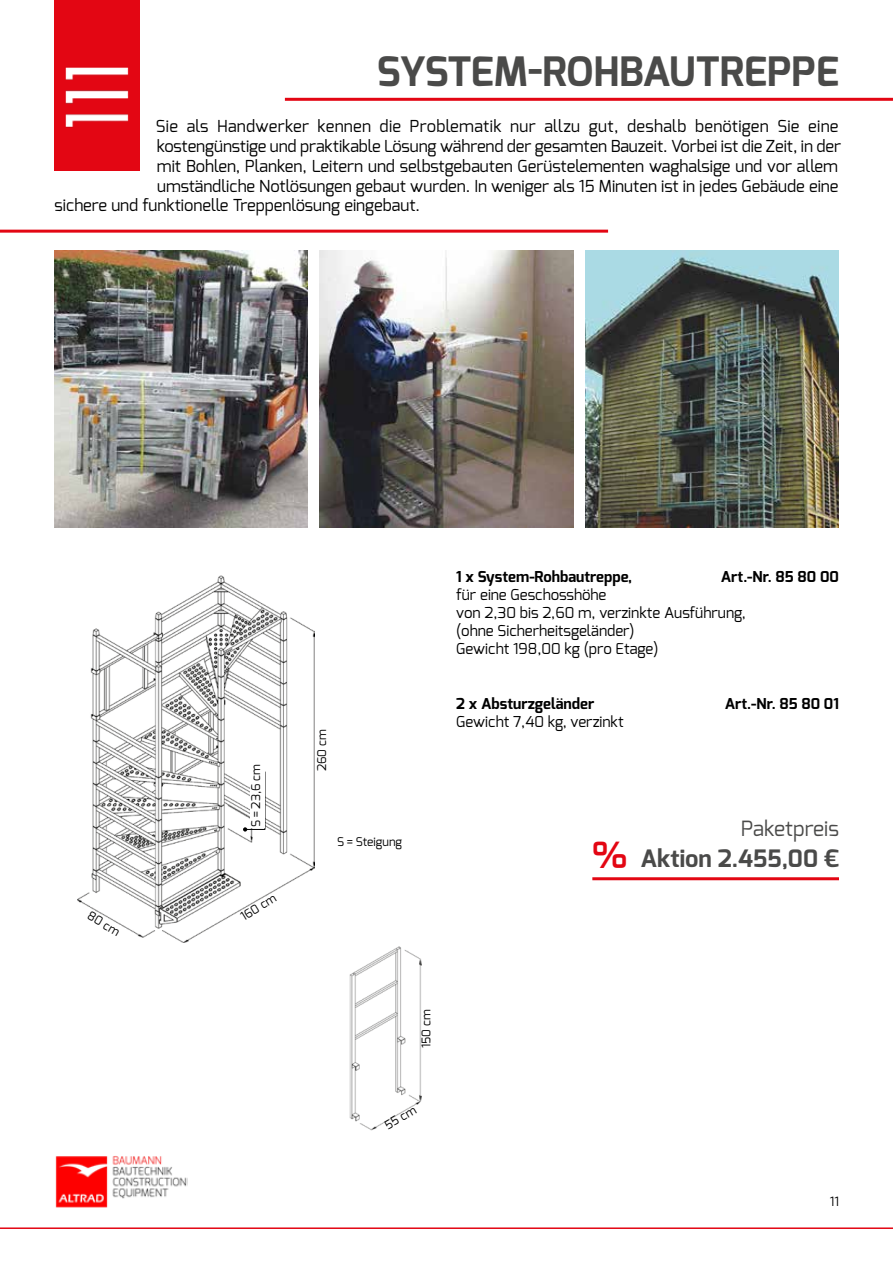
<style>
.page{position:relative;width:893px;height:1263px;background:#fff}
.page>*{position:absolute;margin:0;border:0;box-sizing:border-box;transform-origin:0 0}
.t1{font:700 40.5px "Exo";color:#4a4a49}
.t2{font:700 36px "Exo";color:#e30613}
.t3{font:700 24px "Exo";color:#4a4a49}
.t4{font:21px "Exo";color:#4a4a49}
.t5{font:16.5px "Exo";color:#000}
.t6{font:16.5px "Exo";letter-spacing:.02em;color:#000}
.t7{font:15px/18px "Exo";color:#000}
.t8{font:700 15px "Exo";color:#000}
.t9{font:12.75px "Exo";color:#000}
.t10{font:12px "Exo";color:#000}
</style>
<div class="page">
<img style="left:55px;top:1156px;width:132px;height:52px">
<hr style="left:0;top:1227px;width:893px;height:2px;background:#e30613">
<img style="left:77px;top:575px;width:237px;height:368px">
<svg style="left:243px;top:827px;width:22px;height:4px"></svg>
<hr style="left:265px;top:772px;width:1px;height:58px;background:#000">
<div style="left:250px;top:764px;width:14px;height:63px;background:#fff"></div>
<img style="left:350px;top:946px;width:72px;height:184px">
<img style="left:54px;top:251px;width:253px;height:276px">
<img style="left:586px;top:251px;width:253px;height:276px">
<img style="left:320px;top:251px;width:253px;height:276px">
<div style="left:54px;top:0;width:85px;height:170px;background:#e30613"></div>
<img style="left:65px;top:67px;width:64px;height:61px">
<hr style="left:285px;top:98px;width:608px;height:3px;background:#e30613">
<hr style="left:0;top:230px;width:608px;height:3px;background:#e30613">
<hr style="left:592px;top:877px;width:247px;height:3px;background:#e30613">
<h1 class="t1" style="left:377px;top:46px;width:464px">SYSTEM-ROHBAUTREPPE</h1>
<p class="t6" style="left:156px;top:116px;width:684px">Sie als Handwerker kennen die Problematik nur allzu gut, deshalb benötigen Sie eine</p>
<p class="t5" style="left:157px;top:136px;width:686px">kostengünstige und praktikable Lösung während der gesamten Bauzeit. Vorbei ist die Zeit, in der</p>
<p class="t5" style="left:157px;top:155px;width:683px">mit Bohlen, Planken, Leitern und selbstgebauten Gerüstelementen waghalsige und vor allem</p>
<p class="t5" style="left:157px;top:175px;width:683px">umständliche Notlösungen gebaut wurden. In weniger als 15 Minuten ist in jedes Gebäude eine</p>
<p class="t5" style="left:55px;top:195px;width:367px">sichere und funktionelle Treppenlösung eingebaut.</p>
<p class="t10" style="left:92px;top:908px;width:37px;rotate:30deg">80 cm</p>
<p class="t10" style="left:248px;top:827px;width:65px;rotate:-90deg">S = 23,6 cm</p>
<p class="t10" style="left:238px;top:910px;width:41px;rotate:-31deg">160 cm</p>
<p class="t10" style="left:314px;top:771px;width:44px;rotate:-90deg">260 cm</p>
<p class="t10" style="left:337px;top:834px;width:67px">S = Steigung</p>
<p class="t8" style="left:456px;top:567px;width:177px">1 x System-Rohbautreppe,</p>
<p class="t8" style="left:721px;top:567px;width:120px">Art.-Nr. 85 80 00</p>
<p class="t7" style="left:456px;top:585px;width:291px">für eine Geschosshöhe<br>von 2,30 bis 2,60 m, verzinkte Ausführung, (ohne Sicherheitsgeländer)<br>Gewicht 198,00 kg (pro Etage)</p>
<p class="t8" style="left:456px;top:694px;width:140px">2 x Absturzgeländer</p>
<p class="t8" style="left:725px;top:694px;width:116px">Art.-Nr. 85 80 01</p>
<p class="t7" style="left:456px;top:713px;width:169px">Gewicht 7,40 kg, verzinkt</p>
<h2 class="t2" style="left:592px;top:831px;width:36px">%</h2>
<p class="t4" style="left:741px;top:815px;width:99px">Paketpreis</p>
<h3 class="t3" style="left:640px;top:843px;width:200px">Aktion 2.455,00 €</h3>
<p class="t10" style="left:419px;top:1048px;width:41px;rotate:-90deg">150 cm</p>
<p class="t10" style="left:382px;top:1119px;width:36px;rotate:-30deg">55 cm</p>
<p class="t9" style="left:830px;top:1193px;width:11px">11</p>
</div>
